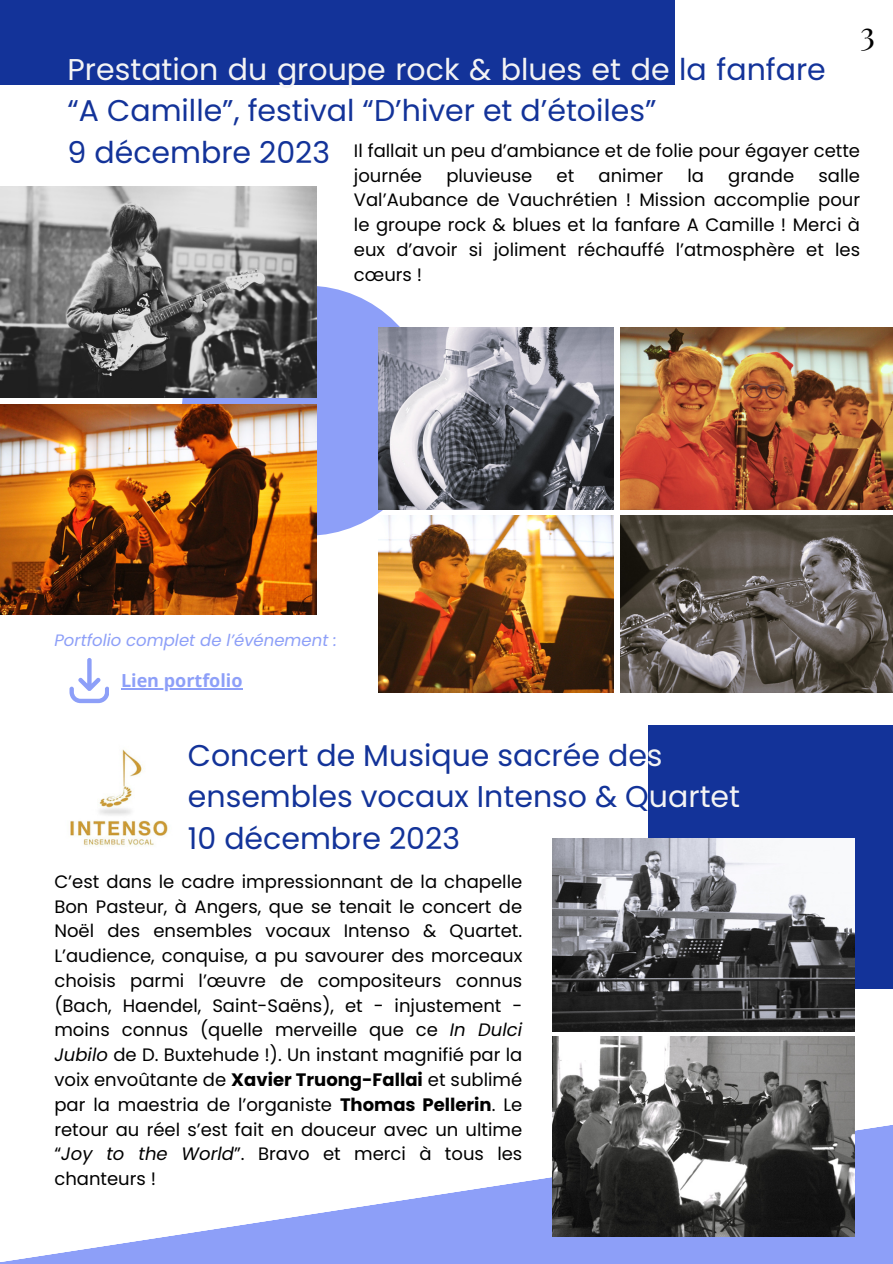
<style>
.page{position:relative;width:893px;height:1264px;background:#fff}
.page>*{position:absolute;margin:0;border:0;box-sizing:border-box;transform-origin:0 0}
.t1{font:33px "Playfair Display";color:#000}
.t2{font:30px/41.7px "Poppins";color:#133399}
.t3{font:18px/24.8px "Poppins";color:#000;text-align:justify}
.t4{font:700 18px "Open Sans";color:#8d9ff8}
.t5{font:italic 16.5px "Poppins";color:#8d9ff8}
.s1{color:#f4f4f4}
.s2{font-style:italic}
.s3{font-weight:700}
</style>
<div class="page">
<div style="left:0;top:0;width:674px;height:85px;background:#133399"></div>
<div style="left:182px;top:286px;width:250px;height:250px;background:#8d9ff8;border-radius:50%"></div>
<img style="left:70px;top:749px;width:98px;height:98px">
<svg style="left:0;top:1099px;width:892px;height:164px"></svg>
<div style="left:647px;top:725px;width:245px;height:263px;background:#133399"></div>
<img style="left:0;top:187px;width:316px;height:210px">
<img style="left:0;top:404px;width:316px;height:210px">
<img style="left:620px;top:327px;width:272px;height:182px">
<img style="left:378px;top:515px;width:235px;height:177px">
<img style="left:620px;top:515px;width:272px;height:177px">
<img style="left:378px;top:327px;width:235px;height:182px">
<img style="left:552px;top:1036px;width:302px;height:200px">
<img style="left:552px;top:838px;width:302px;height:193px">
<svg style="left:69px;top:658px;width:40px;height:45px"></svg>
<hr style="left:121px;top:688px;width:122px;height:1px;background:#8d9ff8">
<p class="t1" style="left:860px;top:10px;width:16px">3</p>
<p class="t2" style="left:68px;top:48px;width:759px"><span class="s1">Prestation du groupe rock &amp; blues et de</span> la fanfare “A Camille”, festival “D’hiver et d’étoiles”</p>
<p class="t2" style="left:68px;top:132px;width:264px">9 décembre 2023</p>
<p class="t3" style="left:354px;top:138px;width:507px">Il fallait un peu d’ambiance et de folie pour égayer cette journée</p>
<p class="t3" style="left:446px;top:163px;width:87px">pluvieuse</p>
<p class="t3" style="left:556px;top:163px;width:19px">et</p>
<p class="t3" style="left:598px;top:163px;width:66px">animer</p>
<p class="t3" style="left:687px;top:163px;width:18px">la</p>
<p class="t3" style="left:728px;top:163px;width:67px">grande</p>
<p class="t3" style="left:354px;top:163px;width:507px;text-indent:464px">salle Val’Aubance de Vauchrétien ! Mission accomplie pour le groupe rock &amp; blues et la fanfare A Camille ! Merci à eux d’avoir si joliment réchauffé l’atmosphère et les cœurs !</p>
<p class="t5" style="left:54px;top:628px;width:284px">Portfolio complet de l’événement :</p>
<p class="t4" style="left:121px;top:668px;width:123px">Lien portfolio</p>
<p class="t2" style="left:188px;top:734px;width:553px">Concert de Musique sacrée de<span class="s1">s </span>ensembles vocaux Intenso &amp; Q<span class="s1">uartet</span></p>
<p class="t2" style="left:188px;top:817px;width:274px">10 décembre 2023</p>
<p class="t3" style="left:54px;top:869px;width:469px">C’est dans le cadre impressionnant de la chapelle Bon Pasteur, à Angers, que se tenait le concert de Noël des ensembles vocaux Intenso &amp; Quartet.<br>L’audience, conquise, a pu savourer des morceaux choisis parmi l’œuvre de compositeurs connus (Bach, Haendel, Saint-Saëns), et - injustement - moins connus (quelle merveille que ce <span class="s2">In Dulci Jubilo</span> de D. Buxtehude !). Un instant magnifié par la voix envoûtante de <span class="s3">Xavier Truong-Fallai</span> et sublimé par la maestria de l’organiste <span class="s3">Thomas Pellerin</span>. Le retour au réel s’est fait en douceur avec un ultime “<span class="s2">Joy to the World</span>”. Bravo et merci à tous les chanteurs !</p>
</div>
